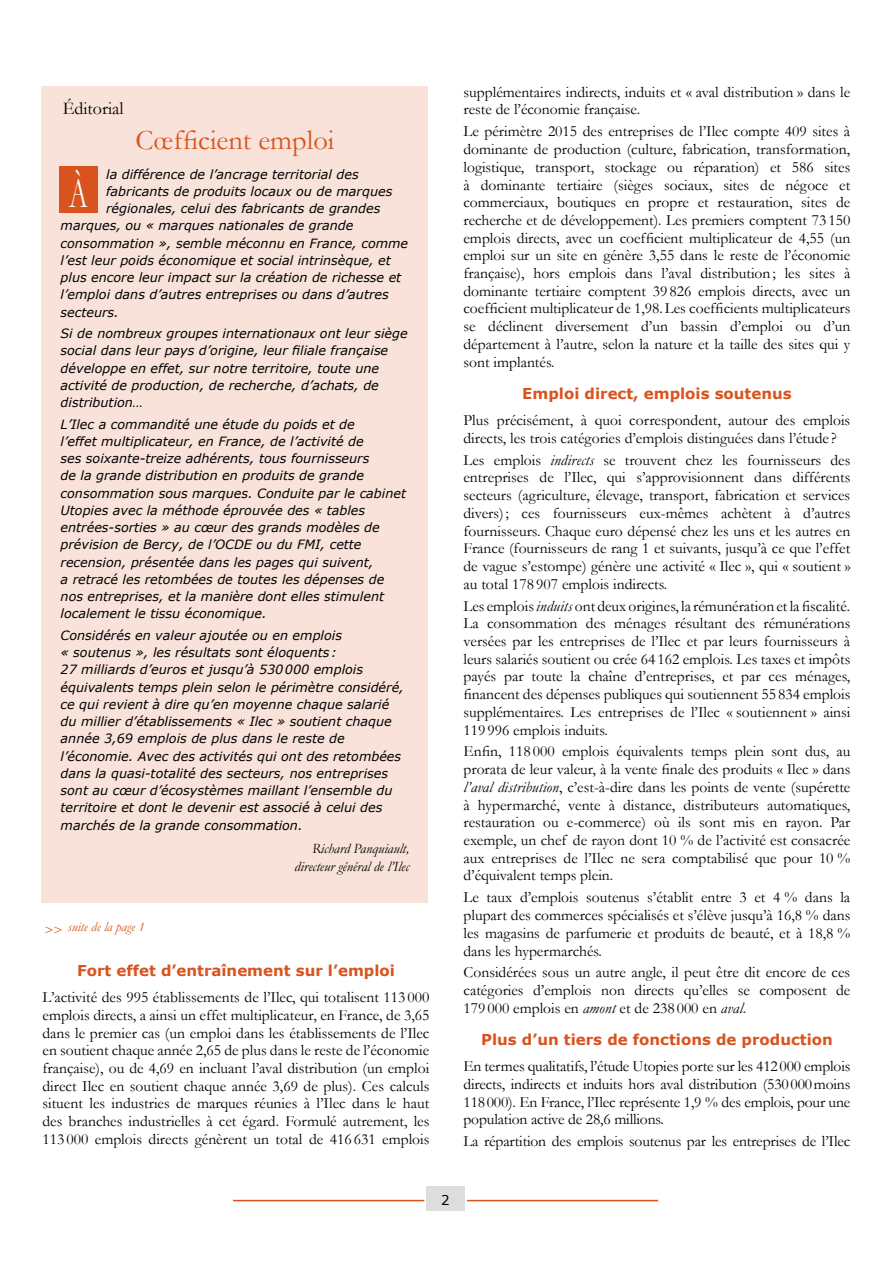
<style>
.page{position:relative;width:893px;height:1263px;background:#fff}
.page>*{position:absolute;margin:0;border:0;box-sizing:border-box;transform-origin:0 0}
.t1{font:43.5px "Garamond";color:#fff;scale:.65 1}
.t2{font:28.5px "Garamond";color:#d9531e}
.t3{font:18px "Garamond";color:#000}
.t4{font:15.6px/17.7px "Garamond";color:#000;text-align:justify}
.t5{font:700 15px "Verdana";color:#d9531e}
.t6{font:italic 14.25px/18px "Garamond";color:#000;text-align:right}
.t7{font:italic 13.5px "Garamond";color:#d9531e}
.t8{font:13.5px "Verdana";color:#000}
.t9{font:italic 12.75px/17.2px "Verdana";color:#000}
.s1{font-style:italic}
</style>
<div class="page">
<hr style="left:233px;top:1200px;width:191px;height:1px;background:#d9531e">
<hr style="left:467px;top:1200px;width:191px;height:1px;background:#d9531e">
<div style="left:426px;top:1186px;width:39px;height:25px;background:#dcddde"></div>
<div style="left:41px;top:86px;width:387px;height:817px;background:#f8e2d9"></div>
<div style="left:59px;top:166px;width:39px;height:47px;background:#d9531e"></div>
<p class="t3" style="left:63px;top:98px;width:62px">Éditorial</p>
<h2 class="t2" style="left:135px;top:122px;width:200px">Cœfficient emploi</h2>
<p class="t9" style="left:106px;top:165px;width:254px">la différence de l’ancrage territorial des</p>
<p class="t9" style="left:106px;top:182px;width:288px">fabricants de produits locaux ou de marques</p>
<p class="t9" style="left:106px;top:199px;width:276px">régionales, celui des fabricants de grandes</p>
<p class="t9" style="left:61px;top:217px;width:294px">marques, ou « marques nationales de grande</p>
<p class="t9" style="left:61px;top:234px;width:349px">consommation », semble méconnu en France, comme</p>
<p class="t9" style="left:61px;top:251px;width:332px">l’est leur poids économique et social intrinsèque, et</p>
<p class="t9" style="left:61px;top:268px;width:342px">plus encore leur impact sur la création de richesse et</p>
<p class="t9" style="left:61px;top:286px;width:330px">l’emploi dans d’autres entreprises ou dans d’autres</p>
<p class="t9" style="left:61px;top:303px;width:60px">secteurs.</p>
<p class="t9" style="left:61px;top:324px;width:349px">Si de nombreux groupes internationaux ont leur siège social dans leur pays d’origine, leur filiale française développe en effet, sur notre territoire, toute une activité de production, de recherche, d’achats, de distribution…</p>
<p class="t9" style="left:61px;top:415px;width:347px">L’Ilec a commandité une étude du poids et de<br>l’effet multiplicateur, en France, de l’activité de<br>ses soixante-treize adhérents, tous fournisseurs<br>de la grande distribution en produits de grande consommation sous marques. Conduite par le cabinet Utopies avec la méthode éprouvée des « tables entrées-sorties » au cœur des grands modèles de prévision de Bercy, de l’OCDE ou du FMI, cette recension, présentée dans les pages qui suivent,<br>a retracé les retombées de toutes les dépenses de nos entreprises, et la manière dont elles stimulent localement le tissu économique.</p>
<p class="t9" style="left:61px;top:626px;width:345px">Considérés en valeur ajoutée ou en emplois<br>« soutenus », les résultats sont éloquents:<br>27 milliards d’euros et jusqu’à 530000 emplois équivalents temps plein selon le périmètre considéré, ce qui revient à dire qu’en moyenne chaque salarié du millier d’établissements « Ilec » soutient chaque année 3,69 emplois de plus dans le reste de l’économie. Avec des activités qui ont des retombées dans la quasi-totalité des secteurs, nos entreprises sont au cœur d’écosystèmes maillant l’ensemble du territoire et dont le devenir est associé à celui des marchés de la grande consommation.</p>
<p class="t6" style="left:295px;top:839px;width:116px">Richard Panquiault, directeur général de l’Ilec</p>
<h1 class="t1" style="left:69px;top:168px;width:19px">à</h1>
<p class="t7" style="left:44px;top:918px;width:102px">&gt;&gt; suite de la page 1</p>
<p class="t5" style="left:77px;top:961px;width:319px">Fort effet d’entraînement sur l’emploi</p>
<p class="t4" style="left:43px;top:988px;width:388px">L’activité des 995 établissements de l’Ilec, qui totalisent 113 000 emplois directs, a ainsi un effet multiplicateur, en France, de 3,65 dans le premier cas (un emploi dans les établissements de l’Ilec en soutient chaque année 2,65 de plus dans le reste de l’économie française), ou de 4,69 en incluant l’aval distribution (un emploi direct Ilec en soutient chaque année 3,69 de plus). Ces calculs situent les industries de marques réunies à l’Ilec dans le haut des branches industrielles à cet égard. Formulé autrement, les 113 000 emplois directs génèrent un total de 416 631 emplois</p>
<p class="t4" style="left:463px;top:83px;width:388px">supplémentaires indirects, induits et « aval distribution » dans le reste de l’économie française.</p>
<p class="t4" style="left:463px;top:122px;width:388px">Le périmètre 2015 des entreprises de l’Ilec compte 409 sites à dominante de production (culture, fabrication, transformation, logistique, transport, stockage ou réparation) et 586 sites à dominante tertiaire (sièges sociaux, sites de négoce et commerciaux, boutiques en propre et restauration, sites de recherche et de développement). Les premiers comptent 73 150 emplois directs, avec un coefficient multiplicateur de 4,55 (un emploi sur un site en génère 3,55 dans le reste de l’économie française), hors emplois dans l’aval distribution ; les sites à dominante tertiaire comptent 39 826 emplois directs, avec un coefficient multiplicateur de 1,98.Les coefficients multiplicateurs se déclinent diversement d’un bassin d’emploi ou d’un département à l’autre, selon la nature et la taille des sites qui y sont implantés.</p>
<p class="t5" style="left:522px;top:384px;width:271px">Emploi direct, emplois soutenus</p>
<p class="t4" style="left:463px;top:411px;width:388px">Plus précisément, à quoi correspondent, autour des emplois directs, les trois catégories d’emplois distinguées dans l’étude ?</p>
<p class="t4" style="left:463px;top:451px;width:388px">Les emplois <span class="s1">indirects</span> se trouvent chez les fournisseurs des entreprises de l’Ilec, qui s’approvisionnent dans différents secteurs (agriculture, élevage, transport, fabrication et services divers); ces fournisseurs eux-mêmes achètent à d’autres fournisseurs. Chaque euro dépensé chez les uns et les autres en France (fournisseurs de rang 1 et suivants, jusqu’à ce que l’effet de vague s’estompe) génère une activité « Ilec », qui « soutient » au total 178 907 emplois indirects.</p>
<p class="t4" style="left:463px;top:597px;width:388px">Les emplois <span class="s1">induits</span> ont deux origines, la rémunération et la fiscalité.<br>La consommation des ménages résultant des rémunérations versées par les entreprises de l’Ilec et par leurs fournisseurs à leurs salariés soutient ou crée 64 162 emplois. Les taxes et impôts payés par toute la chaîne d’entreprises, et par ces ménages, financent des dépenses publiques qui soutiennent 55 834 emplois supplémentaires. Les entreprises de l’Ilec « soutiennent » ainsi 119 996 emplois induits.</p>
<p class="t4" style="left:463px;top:742px;width:388px">Enfin, 118 000 emplois équivalents temps plein sont dus, au prorata de leur valeur, à la vente finale des produits « Ilec » dans <span class="s1">l’aval distribution</span>, c’est-à-dire dans les points de vente (supérette à hypermarché, vente à distance, distributeurs automatiques, restauration ou e-commerce) où ils sont mis en rayon. Par exemple, un chef de rayon dont 10 % de l’activité est consacrée aux entreprises de l’Ilec ne sera comptabilisé que pour 10 % d’équivalent temps plein.</p>
<p class="t4" style="left:463px;top:888px;width:388px">Le taux d’emplois soutenus s’établit entre 3 et 4 % dans la plupart des commerces spécialisés et s’élève jusqu’à 16,8 % dans les magasins de parfumerie et produits de beauté, et à 18,8 % dans les hypermarchés.</p>
<p class="t4" style="left:463px;top:963px;width:388px">Considérées sous un autre angle, il peut être dit encore de ces catégories d’emplois non directs qu’elles se composent de 179 000 emplois en <span class="s1">amont</span> et de 238 000 en <span class="s1">aval</span>.</p>
<p class="t5" style="left:481px;top:1030px;width:353px">Plus d’un tiers de fonctions de production</p>
<p class="t4" style="left:463px;top:1057px;width:388px">En termes qualitatifs, l’étude Utopies porte sur les 412000 emplois directs, indirects et induits hors aval distribution (530000moins 118000). En France, l’Ilec représente 1,9 % des emplois, pour une population active de 28,6 millions.</p>
<p class="t4" style="left:463px;top:1132px;width:388px">La répartition des emplois soutenus par les entreprises de l’Ilec</p>
<p class="t8" style="left:441px;top:1191px;width:10px">2</p>
</div>
